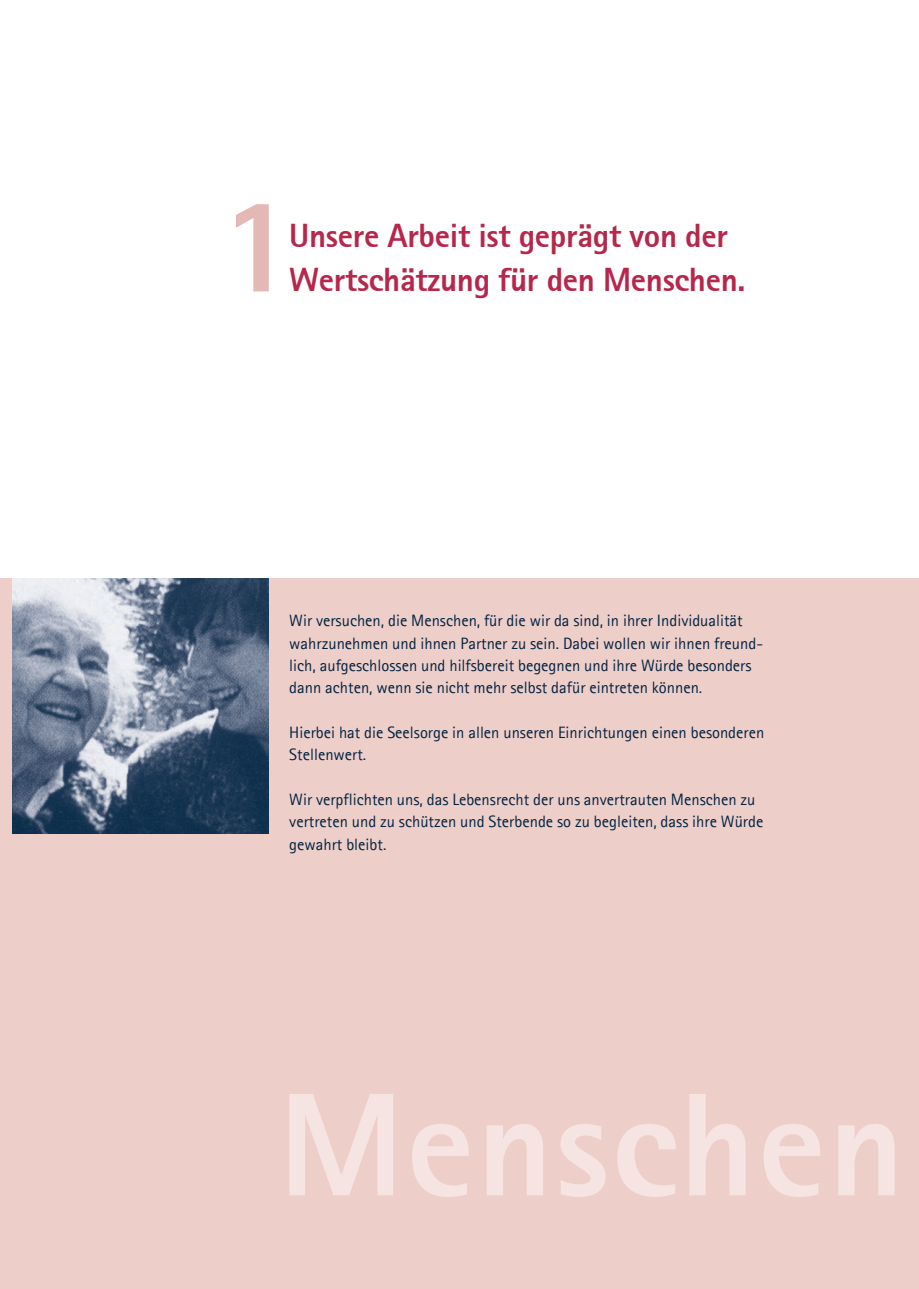
<style>
.page{position:relative;width:919px;height:1289px;background:#fff}
.page>*{position:absolute;margin:0;border:0;box-sizing:border-box;transform-origin:0 0}
.t1{font:800 147px "Agfa Rotis Sans Serif";letter-spacing:.015em;color:#f5e4e2}
.t2{font:800 135px "Agfa Rotis Sans Serif";color:#e4b8b4}
.t3{font:800 33px/44.7px "Agfa Rotis Sans Serif";letter-spacing:-.01em;color:#b6274b}
.t4{font:16.5px/22.4px "Agfa Rotis Sans Serif";color:#022341}
</style>
<div class="page">
<div style="left:13px;top:578px;width:905px;height:710px;background:#edcec9"></div>
<div style="left:0;top:578px;width:13px;height:710px;background:#edcec9"></div>
<img style="left:13px;top:578px;width:255px;height:255px">
<h2 class="t2" style="left:220px;top:160px;width:77px">1</h2>
<h3 class="t3" style="left:289px;top:213px;width:457px">Unsere Arbeit ist geprägt von der<br>Wertschätzung für den Menschen.</h3>
<p class="t4" style="left:289px;top:609px;width:475px">Wir versuchen, die Menschen, für die wir da sind, in ihrer Individualität wahrzunehmen und ihnen Partner zu sein. Dabei wollen wir ihnen freund&shy;lich, aufgeschlossen und hilfsbereit begegnen und ihre Würde besonders dann achten, wenn sie nicht mehr selbst dafür eintreten können.</p>
<p class="t4" style="left:289px;top:721px;width:476px">Hierbei hat die Seelsorge in allen unseren Einrichtungen einen besonderen<br>Stellenwert.</p>
<p class="t4" style="left:289px;top:788px;width:475px">Wir verpflichten uns, das Lebensrecht der uns anvertrauten Menschen zu vertreten und zu schützen und Sterbende so zu begleiten, dass ihre Würde gewahrt bleibt.</p>
<h1 class="t1" style="left:278px;top:1051px;width:627px">Menschen</h1>
</div>
